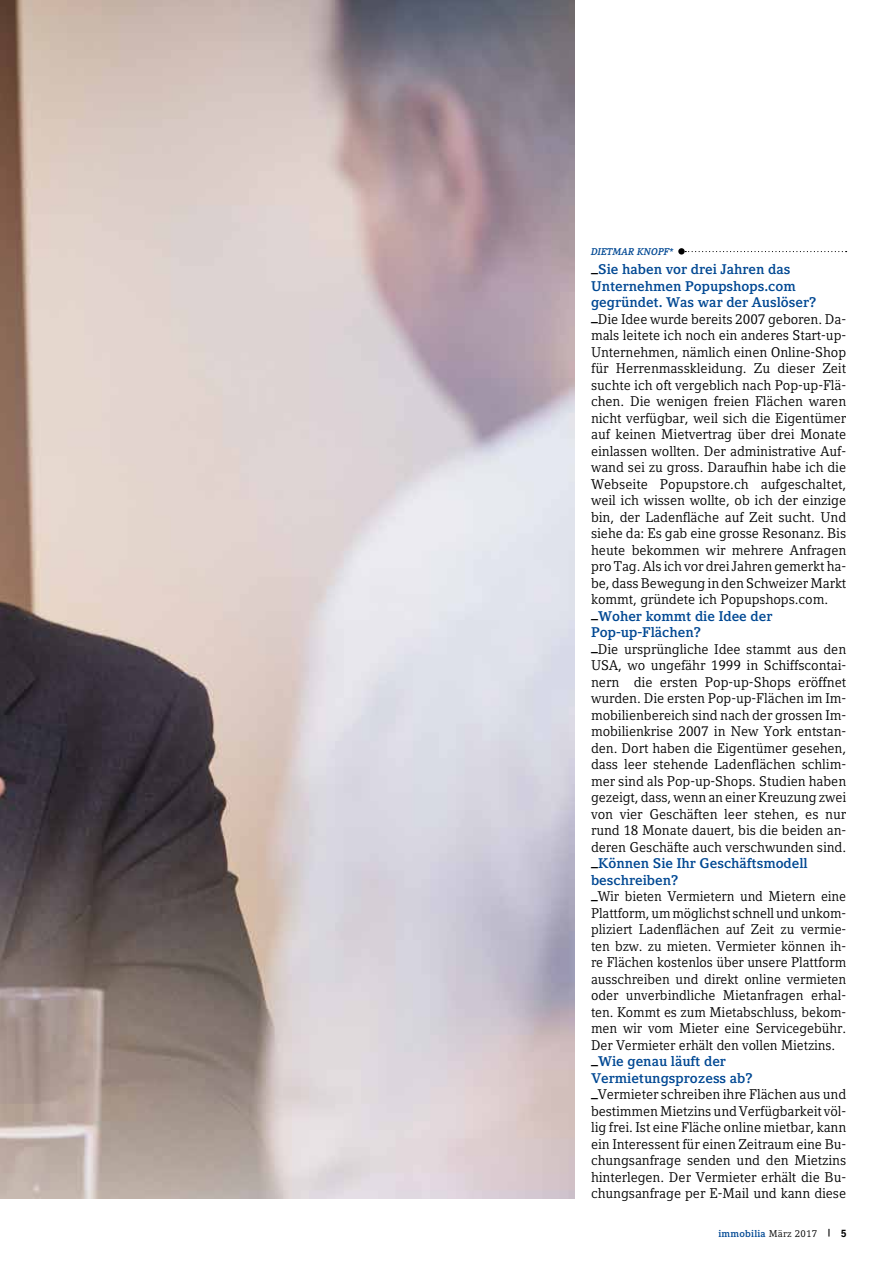
<style>
.page{position:relative;width:893px;height:1263px;background:#fff}
.page>*{position:absolute;margin:0;border:0;box-sizing:border-box;transform-origin:0 0}
.t1{font:13.95px/16.5px "Compatil Letter LT Pro";letter-spacing:-.005em;color:#000}
.t2{font:700 9.75px "Compatil Letter LT Pro";letter-spacing:.025em;color:#004893}
.t3{font:italic 700 9.75px "Compatil Letter LT Pro";color:#004893}
.s1{font-weight:700}
.s2{font-weight:700;color:#004893}
.s3{font-weight:400;color:#000}
.s4{color:#000}
.s5{font-family:"Benton Sans Cond";color:#000}
</style>
<div class="page">
<img style="left:0;top:0;width:574px;height:1198px">
<svg style="left:685px;top:251px;width:162px;height:1px"></svg>
<svg style="left:678px;top:248px;width:7px;height:7px"></svg>
<p class="t3" style="left:591px;top:245px;width:84px">DIETMAR KNOPF*</p>
<p class="t1" style="left:591px;top:261px;width:257px"><span class="s1">–</span><span class="s2">Sie haben vor drei Jahren das Unternehmen Popupshops.com gegründet. Was war der Auslöser? </span><span class="s1">–</span>Die Idee wurde bereits 2007 geboren. Da&shy;mals leitete ich noch ein anderes Start-up-Unternehmen, nämlich einen Online-Shop für Herrenmasskleidung. Zu dieser Zeit suchte ich oft vergeblich nach Pop-up-Flä&shy;chen. Die wenigen freien Flächen waren nicht verfügbar, weil sich die Eigentümer auf keinen Mietvertrag über drei Monate einlassen wollten. Der administrative Auf&shy;wand sei zu gross. Daraufhin habe ich die Webseite Popupstore.ch aufgeschaltet, weil ich wissen wollte, ob ich der einzige bin, der Ladenfläche auf Zeit sucht. Und siehe da: Es gab eine grosse Resonanz. Bis heute bekommen wir mehrere Anfragen pro Tag. Als ich vor drei Jahren gemerkt ha&shy;be, dass Bewegung in den Schweizer Markt kommt, gründete ich Popupshops.com. <span class="s1">–</span><span class="s2">Woher kommt die Idee der Pop-up-Flächen?<br></span><span class="s1">–</span>Die ursprüngliche Idee stammt aus den USA, wo ungefähr 1999 in Schiffscontai&shy;nern die ersten Pop-up-Shops eröffnet wurden. Die ersten Pop-up-Flächen im Im&shy;mobilienbereich sind nach der grossen Im&shy;mobilienkrise 2007 in New York entstan&shy;den. Dort haben die Eigentümer gesehen, dass leer stehende Ladenflächen schlim&shy;mer sind als Pop-up-Shops. Studien haben gezeigt, dass, wenn an einer Kreuzung zwei von vier Geschäften leer stehen, es nur rund 18 Monate dauert, bis die beiden an&shy;deren Geschäfte auch verschwunden sind. <span class="s1">–</span><span class="s2">Können Sie Ihr Geschäftsmodell beschreiben?<br></span><span class="s1">–</span>Wir bieten Vermietern und Mietern eine Plattform, um möglichst schnell und unkom&shy;pliziert Ladenflächen auf Zeit zu vermie&shy;ten bzw. zu mieten. Vermieter können ih&shy;re Flächen kostenlos über unsere Plattform ausschreiben und direkt online vermieten oder unverbindliche Mietanfragen erhal&shy;ten. Kommt es zum Mietabschluss, bekom&shy;men wir vom Mieter eine Servicegebühr.<br>Der Vermieter erhält den vollen Mietzins. <span class="s1">–</span><span class="s2">Wie genau läuft der Vermietungsprozess ab?<br></span><span class="s1">–</span>Vermieter schreiben ihre Flächen aus und bestimmen Mietzins und Verfügbarkeit völ&shy;lig frei. Ist eine Fläche online mietbar, kann ein Interessent für einen Zeitraum eine Bu&shy;chungsanfrage senden und den Mietzins hinterlegen. Der Vermieter erhält die Bu&shy;chungsanfrage per E-Mail und kann diese</p>
<p class="t2" style="left:718px;top:1227px;width:129px">immobilia <span class="s3">März 2017</span> <span class="s4">|</span> <span class="s5">5</span></p>
</div>
